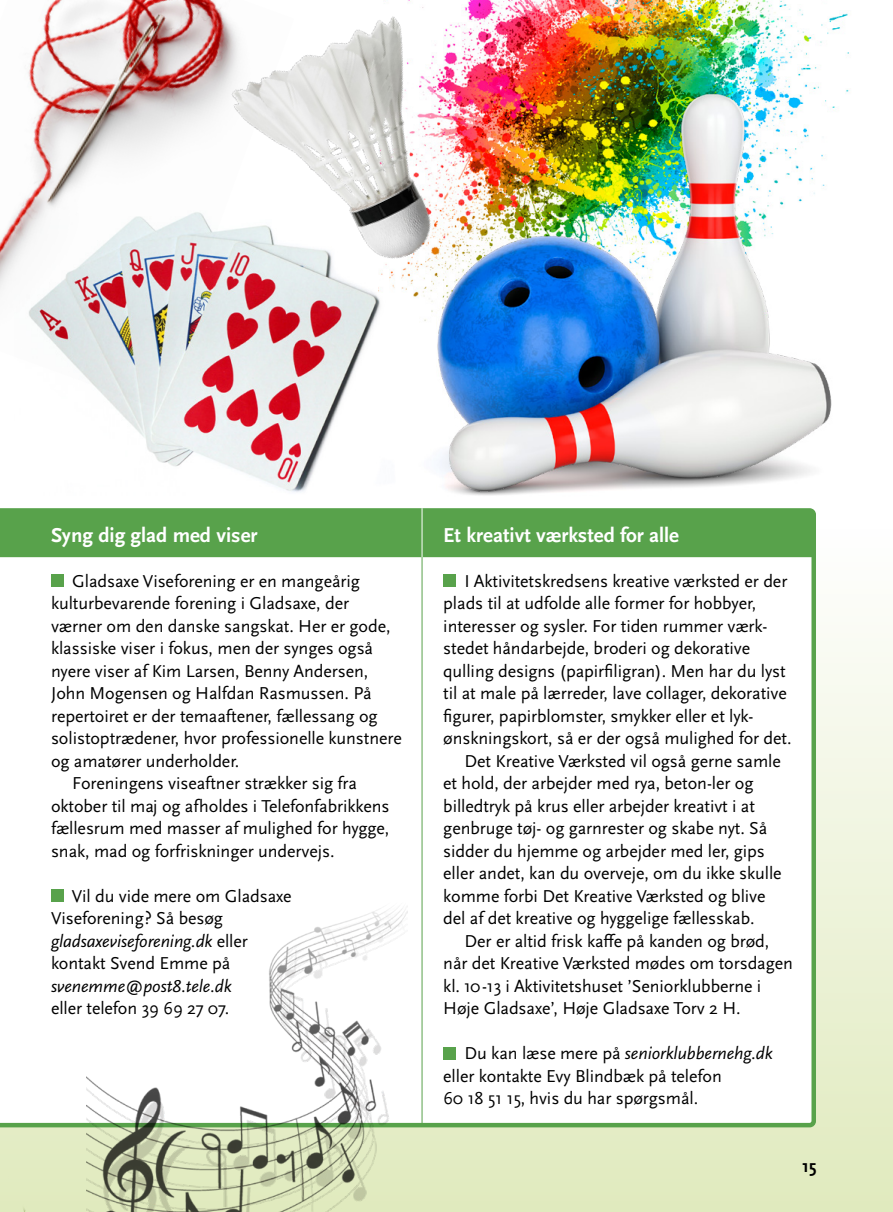
<style>
.page{position:relative;width:893px;height:1212px;background:#fff}
.page>*{position:absolute;margin:0;border:0;box-sizing:border-box;transform-origin:0 0}
.t1{font:700 21px "Scala Sans Pro";color:#fff}
.t2{font:18px/22.5px "Scala Sans Pro";letter-spacing:-.005em;color:#000}
.t3{font:700 18px "Scala Sans Pro";color:#000}
.s1{font-style:italic}
</style>
<div class="page">
<div style="left:0;top:528px;width:893px;height:684px;background:linear-gradient(to bottom,#fefefe,#e0eabe)"></div>
<svg style="left:0;top:557px;width:816px;height:570px"></svg>
<div style="left:0;top:508px;width:816px;height:49px;background:#58a24b"></div>
<img style="left:519px;top:0;width:330px;height:53px">
<img style="left:86px;top:903px;width:321px;height:309px">
<img style="left:0;top:892px;width:32px;height:320px">
<img style="left:433px;top:53px;width:400px;height:475px">
<div style="left:51px;top:574px;width:13px;height:13px;background:#58a24b"></div>
<div style="left:51px;top:889px;width:13px;height:13px;background:#58a24b"></div>
<div style="left:443px;top:574px;width:13px;height:13px;background:#58a24b"></div>
<div style="left:443px;top:1046px;width:13px;height:13px;background:#58a24b"></div>
<hr style="left:422px;top:557px;width:1px;height:569px;background:#58a24b">
<hr style="left:422px;top:508px;width:1px;height:49px;background:#fff">
<img style="left:115px;top:313px;width:263px;height:179px">
<img style="left:0;top:0;width:294px;height:407px">
<img style="left:205px;top:0;width:314px;height:313px">
<h2 class="t1" style="left:51px;top:523px;width:208px">Syng dig glad med viser</h2>
<p class="t2" style="left:51px;top:570px;width:352px;text-indent:21px">Gladsaxe Viseforening er en mangeårig kulturbevarende forening i Gladsaxe, der værner om den danske sangskat. Her er gode, klassiske viser i fokus, men der synges også nyere viser af Kim Larsen, Benny Andersen, John Mogensen og Halfdan Rasmussen. På repertoiret er der temaaftener, fællessang og solistoptrædener, hvor professionelle kunstnere og amatører underholder.</p>
<p class="t2" style="left:51px;top:772px;width:340px;text-indent:21px">Foreningens viseaftner strækker sig fra oktober til maj og afholdes i Telefonfabrikkens fællesrum med masser af mulighed for hygge, snak, mad og forfriskninger undervejs.</p>
<p class="t2" style="left:51px;top:885px;width:242px;text-indent:21px">Vil du vide mere om Gladsaxe<br>Viseforening? Så besøg <span class="s1">gladsaxeviseforening.dk</span> eller kontakt Svend Emme på <span class="s1">svenemme@post8.tele.dk<br></span>eller telefon 39 69 27 07.</p>
<h2 class="t1" style="left:443px;top:523px;width:237px">Et kreativt værksted for alle</h2>
<p class="t2" style="left:443px;top:570px;width:346px;text-indent:21px">I Aktivitetskredsens kreative værksted er der plads til at udfolde alle former for hobbyer,</p>
<p class="t2" style="left:443px;top:637px;width:345px">stedet håndarbejde, broderi og dekorative qulling designs (papirfiligran). Men har du lyst til at male på lærreder, lave collager, dekorative</p>
<p class="t2" style="left:443px;top:727px;width:350px">ønskningskort, så er der også mulighed for det.</p>
<p class="t2" style="left:443px;top:750px;width:340px;text-indent:21px">Det Kreative Værksted vil også gerne samle et hold, der arbejder med rya, beton-ler og billedtryk på krus eller arbejder kreativt i at genbruge tøj- og garnrester og skabe nyt. Så sidder du hjemme og arbejder med ler, gips eller andet, kan du overveje, om du ikke skulle komme forbi Det Kreative Værksted og blive del af det kreative og hyggelige fællesskab.</p>
<p class="t2" style="left:443px;top:930px;width:351px;text-indent:21px">Der er altid frisk kaffe på kanden og brød, når det Kreative Værksted mødes om torsdagen kl. 10-13 i Aktivitetshuset ’Seniorklubberne i Høje Gladsaxe’, Høje Gladsaxe Torv 2 H.</p>
<p class="t2" style="left:443px;top:1042px;width:331px;text-indent:21px">Du kan læse mere på <span class="s1">seniorklubbernehg.dk </span>eller kontakte Evy Blindbæk på telefon<br>60 18 51 15, hvis du har spørgsmål.</p>
<p class="t2" style="left:443px;top:615px;width:326px">interesser og sysler. For tiden rummer værk-</p>
<p class="t2" style="left:443px;top:705px;width:312px">figurer, papirblomster, smykker eller et lyk-</p>
<p class="t3" style="left:802px;top:1156px;width:16px">15</p>
</div>
